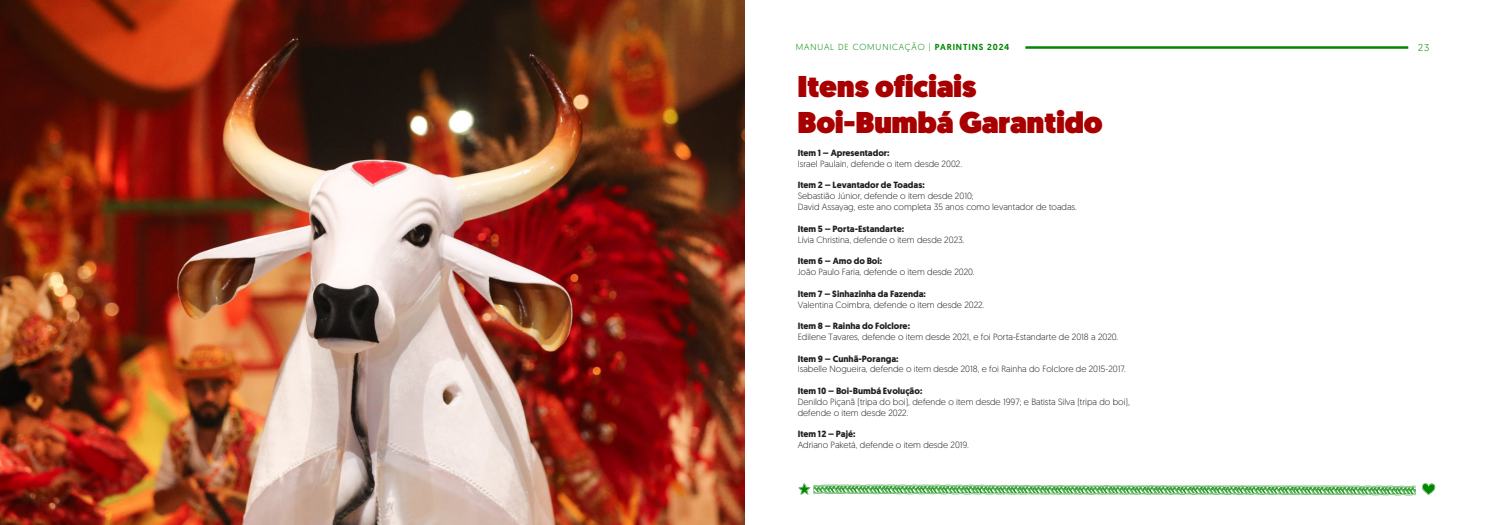
<style>
.page{position:relative;width:1489px;height:525px;background:#fff}
.page>*{position:absolute;margin:0;border:0;box-sizing:border-box;transform-origin:0 0}
.t1{font:900 30px "Geomanist";color:#a80000}
.t2{font:300 10px "Geomanist";color:#008600}
.t3{font:300 9px/10.9px "Geomanist";color:#231f20}
.t4{font:700 9px "Geomanist";color:#231f20}
.t5{font:300 8.75px "Geomanist";letter-spacing:.1em;color:#008600}
.s1{font-weight:500}
</style>
<div class="page">
<hr style="left:1025px;top:46px;width:383px;height:3px;background:#008600">
<svg style="left:798px;top:482px;width:617px;height:13px"></svg>
<svg style="left:1422px;top:483px;width:13px;height:12px"></svg>
<img style="left:0;top:0;width:744px;height:524px">
<p class="t5" style="left:795px;top:41px;width:215px">MANUAL DE COMUNICAÇÃO | <span class="s1">PARINTINS 2024</span></p>
<p class="t2" style="left:1417px;top:41px;width:13px">23</p>
<p class="t1" style="left:797px;top:66px;width:180px">Itens oficiais</p>
<p class="t1" style="left:797px;top:102px;width:306px">Boi-Bumbá Garantido</p>
<p class="t4" style="left:797px;top:147px;width:93px">Item 1 – Apresentador:</p>
<p class="t3" style="left:797px;top:158px;width:166px">Israel Paulain, defende o item desde 2002.</p>
<p class="t4" style="left:797px;top:179px;width:128px">Item 2 – Levantador de Toadas:</p>
<p class="t3" style="left:797px;top:190px;width:281px">Sebastião Júnior, defende o item desde 2010;<br>David Assayag, este ano completa 35 anos como levantador de toadas.</p>
<p class="t4" style="left:797px;top:222px;width:108px">Item 5 – Porta-Estandarte:</p>
<p class="t3" style="left:797px;top:233px;width:168px">Lívia Christina, defende o item desde 2023.</p>
<p class="t4" style="left:797px;top:255px;width:86px">Item 6 – Amo do Boi:</p>
<p class="t3" style="left:797px;top:266px;width:178px">João Paulo Faria, defende o item desde 2020.</p>
<p class="t4" style="left:797px;top:287px;width:130px">Item 7 – Sinhazinha da Fazenda:</p>
<p class="t3" style="left:797px;top:298px;width:188px">Valentina Coimbra, defende o item desde 2022.</p>
<p class="t4" style="left:797px;top:320px;width:114px">Item 8 – Rainha do Folclore:</p>
<p class="t3" style="left:797px;top:331px;width:322px">Edilene Tavares, defende o item desde 2021, e foi Porta-Estandarte de 2018 a 2020.</p>
<p class="t4" style="left:797px;top:352px;width:102px">Item 9 – Cunhã-Poranga:</p>
<p class="t3" style="left:797px;top:363px;width:329px">Isabelle Nogueira, defende o item desde 2018, e foi Rainha do Folclore de 2015-2017.</p>
<p class="t4" style="left:797px;top:385px;width:126px">Item 10 – Boi-Bumbá Evolução:</p>
<p class="t3" style="left:797px;top:396px;width:334px">Denildo Piçanã (tripa do boi), defende o item desde 1997; e Batista Silva (tripa do boi), defende o item desde 2022.</p>
<p class="t4" style="left:797px;top:428px;width:59px">Item 12 – Pajé:</p>
<p class="t3" style="left:797px;top:439px;width:173px">Adriano Paketá, defende o item desde 2019.</p>
</div>
